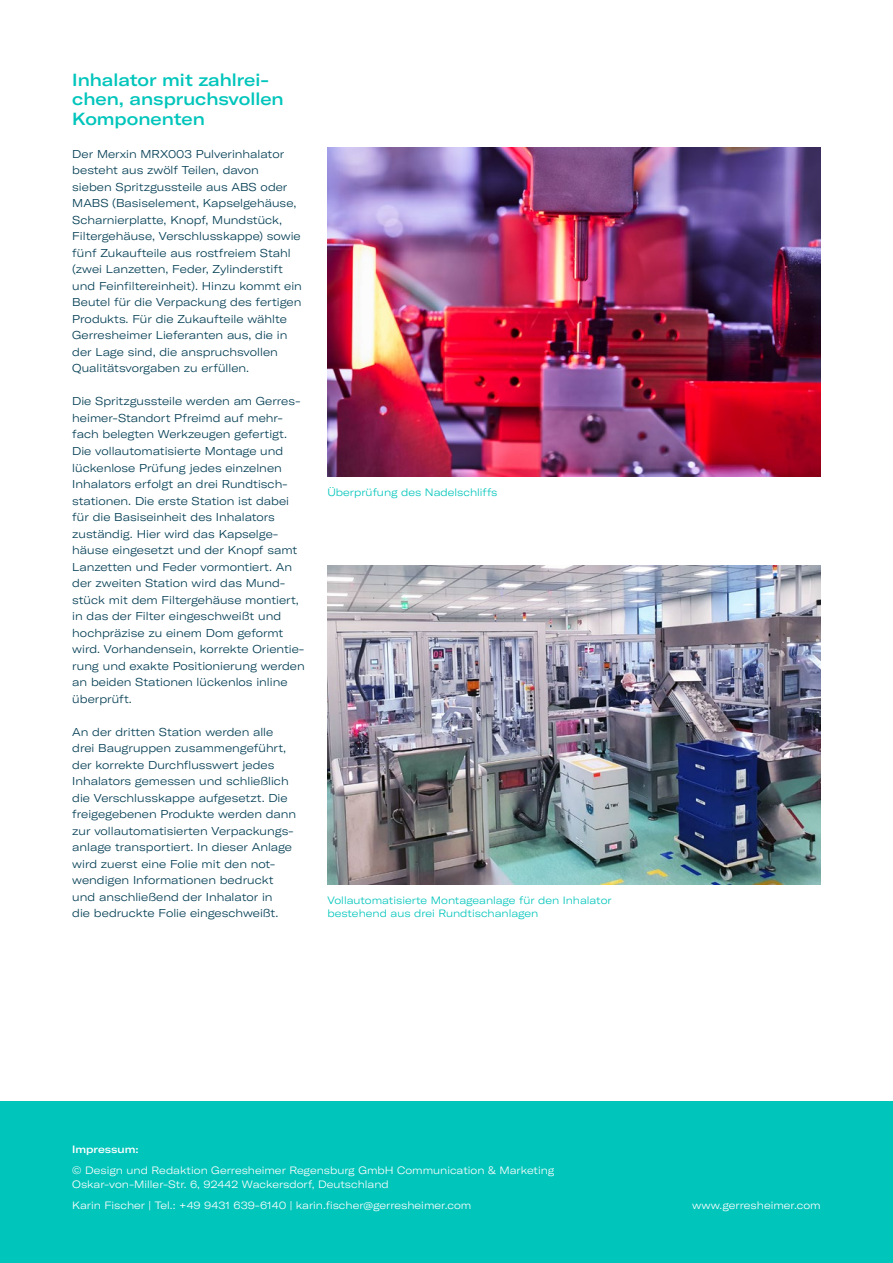
<style>
.page{position:relative;width:893px;height:1263px;background:#fff}
.page>*{position:absolute;margin:0;border:0;box-sizing:border-box;transform-origin:0 0}
.t1{font:500 expanded 17.25px/19.5px "GT America";color:#00c5bb}
.t2{font:300 expanded 11.25px/16.5px "GT America";color:#003c52}
.t3{font:300 expanded 10.5px/14.5px "GT America";color:#fff}
.t4{font:300 expanded 10.5px/13.5px "GT America";color:#00c5bb}
.t5{font:500 expanded 10.5px "GT America";color:#fff}
</style>
<div class="page">
<div style="left:0;top:1101px;width:893px;height:162px;background:#00c5bb"></div>
<img style="left:327px;top:148px;width:494px;height:329px">
<img style="left:327px;top:565px;width:494px;height:320px">
<h1 class="t1" style="left:72px;top:70px;width:213px">Inhalator mit zahlrei&shy;chen, anspruchsvollen<br>Komponenten</h1>
<p class="t2" style="left:72px;top:146px;width:231px">Der Merxin MRX003 Pulverinhalator besteht aus zwölf Teilen, davon<br>sieben Spritzgussteile aus ABS oder MABS (Basiselement, Kapselgehäuse, Scharnierplatte, Knopf, Mundstück, Filtergehäuse, Verschlusskappe) sowie fünf Zukaufteile aus rostfreiem Stahl (zwei Lanzetten, Feder, Zylinderstift und Feinfiltereinheit). Hinzu kommt ein Beutel für die Verpackung des fertigen Produkts. Für die Zukaufteile wählte Gerresheimer Lieferanten aus, die in der Lage sind, die anspruchsvollen Qualitätsvorgaben zu erfüllen.</p>
<p class="t2" style="left:72px;top:393px;width:234px">Die Spritzgussteile werden am Gerres&shy;heimer-Standort Pfreimd auf mehr&shy;fach belegten Werkzeugen gefertigt.<br>Die vollautomatisierte Montage und lückenlose Prüfung jedes einzelnen Inhalators erfolgt an drei Rundtisch&shy;stationen. Die erste Station ist dabei für die Basiseinheit des Inhalators zuständig. Hier wird das Kapselge&shy;häuse eingesetzt und der Knopf samt Lanzetten und Feder vormontiert. An der zweiten Station wird das Mund&shy;stück mit dem Filtergehäuse montiert, in das der Filter eingeschweißt und hochpräzise zu einem Dom geformt wird. Vorhandensein, korrekte Orientie&shy;rung und exakte Positionierung werden an beiden Stationen lückenlos inline überprüft.</p>
<p class="t2" style="left:72px;top:723px;width:225px">An der dritten Station werden alle drei Baugruppen zusammengeführt, der korrekte Durchflusswert jedes Inhalators gemessen und schließlich die Verschlusskappe aufgesetzt. Die freigegebenen Produkte werden dann zur vollautomatisierten Verpackungs&shy;anlage transportiert. In dieser Anlage wird zuerst eine Folie mit den not&shy;wendigen Informationen bedruckt und anschließend der Inhalator in<br>die bedruckte Folie eingeschweißt.</p>
<p class="t4" style="left:327px;top:485px;width:171px">Überprüfung des Nadelschliffs</p>
<p class="t4" style="left:327px;top:893px;width:286px">Vollautomatisierte Montageanlage für den Inhalator bestehend aus drei Rundtischanlagen</p>
<p class="t5" style="left:72px;top:1143px;width:68px">Impressum:</p>
<p class="t3" style="left:72px;top:1163px;width:484px">© Design und Redaktion Gerresheimer Regensburg GmbH Communication &amp; Marketing<br>Oskar-von-Miller-Str. 6, 92442 Wackersdorf, Deutschland</p>
<p class="t3" style="left:72px;top:1198px;width:401px">Karin Fischer | Tel.: +49 9431 639-6140 | karin.fischer@gerresheimer.com</p>
<p class="t3" style="left:692px;top:1198px;width:130px">www.gerresheimer.com</p>
</div>
